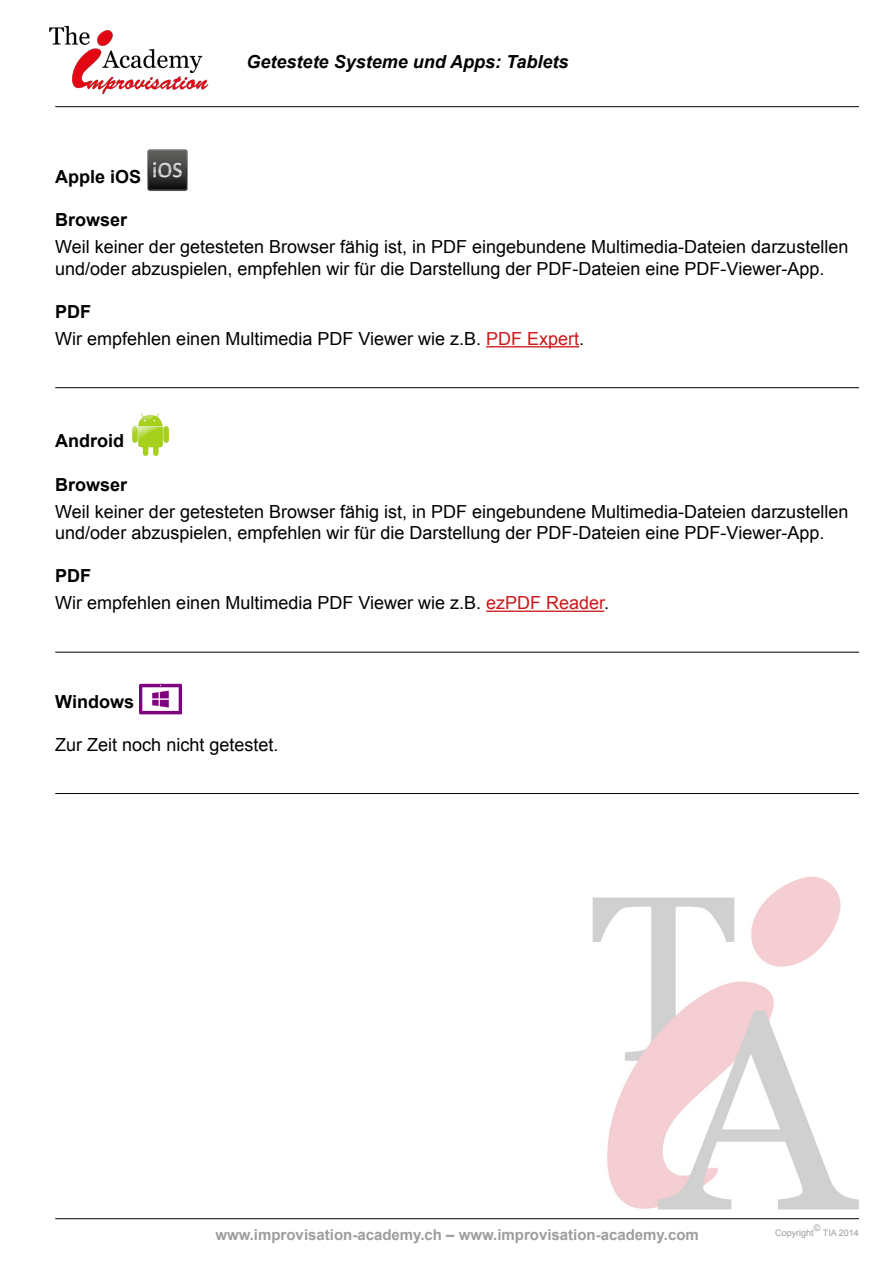
<style>
.page{position:relative;width:893px;height:1263px;background:#fff}
.page>*{position:absolute;margin:0;border:0;box-sizing:border-box;transform-origin:0 0}
.t1{font:18px/21.6px "Arial";color:#000}
.t2{font:700 18px "Arial";color:#000}
.t3{font:italic 700 18px "Arial";color:#000}
.t4{font:700 15px "Arial";color:#9d9d9c}
.t5{font:9px "Arial";color:#9d9d9c}
.s1{font-weight:700}
.s2{color:#cd171a}
</style>
<div class="page">
<img style="left:591px;top:876px;width:268px;height:344px">
<img style="left:49px;top:25px;width:173px;height:83px">
<hr style="left:55px;top:106px;width:804px;height:1px;background:#000">
<hr style="left:55px;top:1218px;width:804px;height:1px;background:#000">
<hr style="left:486px;top:346px;width:93px;height:1px;background:#cd171a">
<hr style="left:486px;top:610px;width:118px;height:2px;background:#cd171a">
<img style="left:147px;top:149px;width:41px;height:42px">
<hr style="left:55px;top:387px;width:804px;height:1px;background:#000">
<img style="left:132px;top:413px;width:38px;height:43px">
<hr style="left:55px;top:652px;width:804px;height:1px;background:#000">
<img style="left:139px;top:683px;width:43px;height:32px">
<hr style="left:55px;top:793px;width:804px;height:1px;background:#000">
<p class="t3" style="left:247px;top:50px;width:323px">Getestete Systeme und Apps: Tablets</p>
<p class="t2" style="left:55px;top:165px;width:88px">Apple iOS</p>
<p class="t2" style="left:55px;top:208px;width:74px">Browser</p>
<p class="t1" style="left:55px;top:236px;width:795px">Weil keiner der getesteten Browser fähig ist, in PDF eingebundene Multimedia-Dateien darzustellen und/oder abzuspielen, empfehlen wir für die Darstellung der PDF-Dateien eine PDF-Viewer-App.</p>
<p class="t1" style="left:55px;top:298px;width:530px;line-height:27px"><span class="s1">PDF<br></span>Wir empfehlen einen Multimedia PDF Viewer wie z.B. <span class="s2">PDF Expert</span>.</p>
<p class="t2" style="left:55px;top:429px;width:70px">Android</p>
<p class="t2" style="left:55px;top:472px;width:74px">Browser</p>
<p class="t1" style="left:55px;top:501px;width:795px">Weil keiner der getesteten Browser fähig ist, in PDF eingebundene Multimedia-Dateien darzustellen und/oder abzuspielen, empfehlen wir für die Darstellung der PDF-Dateien eine PDF-Viewer-App.</p>
<p class="t1" style="left:55px;top:563px;width:555px;line-height:27px"><span class="s1">PDF<br></span>Wir empfehlen einen Multimedia PDF Viewer wie z.B. <span class="s2">ezPDF Reader</span>.</p>
<p class="t2" style="left:55px;top:689px;width:80px">Windows</p>
<p class="t1" style="left:55px;top:734px;width:225px">Zur Zeit noch nicht getestet.</p>
<p class="t4" style="left:215px;top:1225px;width:485px">www.improvisation-academy.ch – www.improvisation-academy.com</p>
<p class="t5" style="left:814px;top:1222px;width:8px">©</p>
<p class="t5" style="left:775px;top:1226px;width:40px">Copyright</p>
<p class="t5" style="left:823px;top:1226px;width:38px">TIA 2014</p>
</div>
